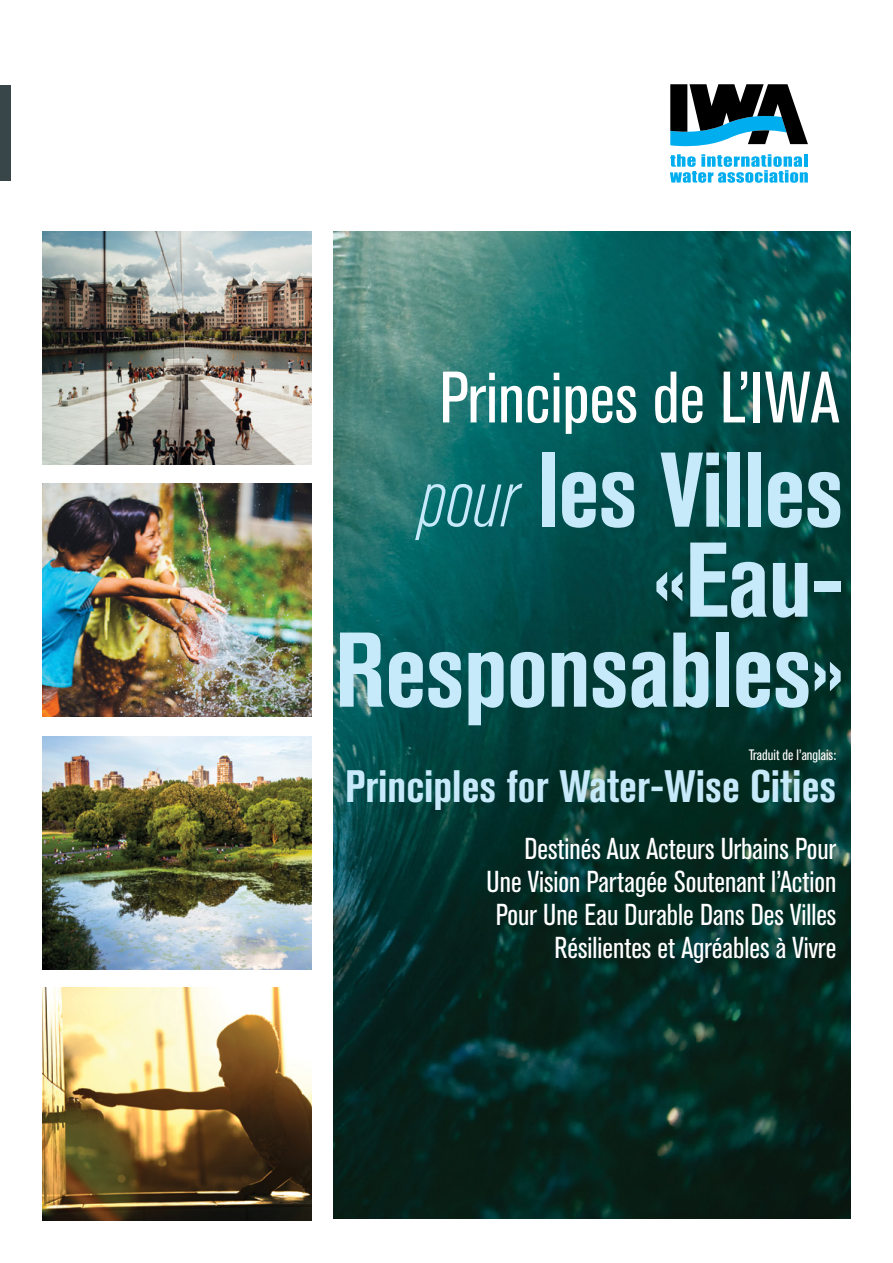
<style>
.page{position:relative;width:893px;height:1263px;background:#fff}
.page>*{position:absolute;margin:0;border:0;box-sizing:border-box;transform-origin:0 0}
.t1{font:700 condensed 105px/90px "Akzidenz Grotesk BE";letter-spacing:-.01em;color:#c7eafb;text-align:right}
.t2{font:italic 300 condensed 84px "Akzidenz Grotesk BE";color:#c7eafb}
.t3{font:condensed 72px "Akzidenz Grotesk BE";color:#fff}
.t4{font:700 condensed 45px "Akzidenz Grotesk BE";color:#c7eafb}
.t5{font:condensed 30px/33px "Akzidenz Grotesk BE";color:#fff;text-align:right}
.t6{font:condensed 15px "Akzidenz Grotesk BE";color:#fff}
</style>
<div class="page">
<img style="left:333px;top:232px;width:517px;height:987px">
<img style="left:43px;top:232px;width:269px;height:233px">
<img style="left:43px;top:484px;width:269px;height:233px">
<img style="left:43px;top:987px;width:269px;height:233px">
<img style="left:43px;top:736px;width:269px;height:234px">
<svg style="left:670px;top:154px;width:138px;height:29px"></svg>
<svg style="left:670px;top:84px;width:138px;height:63px"></svg>
<div style="left:0;top:85px;width:11px;height:96px;background:#384649"></div>
<h3 class="t3" style="left:439px;top:357px;width:401px">Principes de L’IWA</h3>
<h1 class="t1" style="left:335px;top:445px;width:511px">les Villes «Eau-<br>Responsables»</h1>
<p class="t6" style="left:749px;top:747px;width:89px">Traduit de l’anglais:</p>
<h3 class="t4" style="left:345px;top:760px;width:493px">Principles for Water-Wise Cities</h3>
<h2 class="t2" style="left:419px;top:452px;width:101px">pour</h2>
<p class="t5" style="left:487px;top:833px;width:351px">Destinés Aux Acteurs Urbains Pour Une Vision Partagée Soutenant l’Action Pour Une Eau Durable Dans Des Villes Résilientes et Agréables à Vivre</p>
</div>
